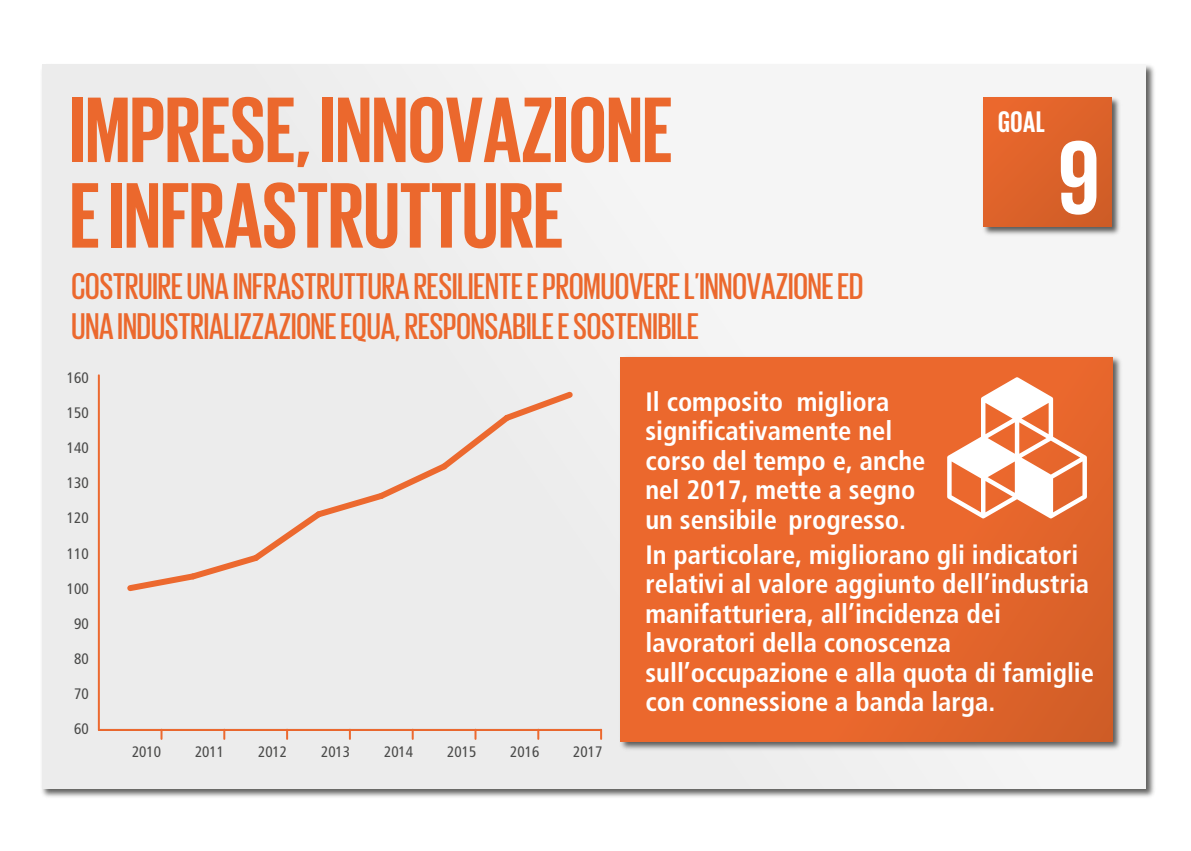
<style>
.page{position:relative;width:1191px;height:851px;background:#fff}
.page>*{position:absolute;margin:0;border:0;box-sizing:border-box;transform-origin:0 0}
.t1{font:700 106.6px "Giorgio Sans";color:#fff}
.t2{font:700 95px/85.6px "Giorgio Sans";color:#eb682d}
.t3{font:500 38px/39.8px "Giorgio Sans";color:#eb682d}
.t4{font:700 30.4px "Giorgio Sans";color:#fff}
.t5{font:700 condensed 26.6px/29.4px "Frutiger";color:#fff}
.t6{font:condensed 15.2px "Frutiger";color:#4a4a49}
</style>
<div class="page">
<img style="left:42px;top:64px;width:1112px;height:733px">
<div style="left:42px;top:65px;width:1103px;height:723px;background:#ededed"></div>
<img style="left:983px;top:97px;width:136px;height:137px">
<div style="left:983px;top:98px;width:128px;height:128px;background:linear-gradient(to right,#e6662c,#d55f28)"></div>
<hr style="left:98px;top:375px;width:2px;height:354px;background:#ec692f">
<hr style="left:99px;top:728px;width:502px;height:2px;background:#ec692f">
<svg style="left:127px;top:391px;width:446px;height:201px"></svg>
<svg style="left:160px;top:730px;width:2px;height:8px"></svg>
<svg style="left:223px;top:730px;width:2px;height:8px"></svg>
<svg style="left:286px;top:730px;width:2px;height:8px"></svg>
<svg style="left:349px;top:730px;width:2px;height:8px"></svg>
<svg style="left:412px;top:730px;width:2px;height:8px"></svg>
<svg style="left:474px;top:730px;width:2px;height:8px"></svg>
<svg style="left:537px;top:730px;width:2px;height:8px"></svg>
<svg style="left:600px;top:729px;width:2px;height:9px"></svg>
<img style="left:620px;top:357px;width:500px;height:393px">
<div style="left:620px;top:357px;width:492px;height:384px;background:linear-gradient(to right,#f06a2e,#de632a)"></div>
<svg style="left:947px;top:377px;width:140px;height:141px;background:#f1a07c"></svg>
<h2 class="t2" style="left:70px;top:84px;width:604px">IMPRESE, INNOVAZIONE<br>E INFRASTRUTTURE</h2>
<h3 class="t3" style="left:71px;top:265px;width:793px">COSTRUIRE UNA INFRASTRUTTURA RESILIENTE E PROMUOVERE L’INNOVAZIONE ED<br>UNA INDUSTRIALIZZAZIONE EQUA, RESPONSABILE E SOSTENIBILE</h3>
<p class="t6" style="left:67px;top:369px;width:23px">160</p>
<p class="t4" style="left:998px;top:106px;width:48px">GOAL</p>
<h1 class="t1" style="left:1058px;top:124px;width:42px">9</h1>
<p class="t6" style="left:67px;top:404px;width:23px">150</p>
<p class="t6" style="left:67px;top:439px;width:23px">140</p>
<p class="t6" style="left:67px;top:474px;width:23px">130</p>
<p class="t6" style="left:67px;top:509px;width:23px">120</p>
<p class="t6" style="left:67px;top:544px;width:23px">110</p>
<p class="t6" style="left:67px;top:579px;width:23px">100</p>
<p class="t6" style="left:74px;top:614px;width:16px">90</p>
<p class="t6" style="left:74px;top:649px;width:16px">80</p>
<p class="t6" style="left:74px;top:684px;width:16px">70</p>
<p class="t6" style="left:74px;top:719px;width:16px">60</p>
<p class="t6" style="left:132px;top:742px;width:31px">2010</p>
<p class="t6" style="left:195px;top:742px;width:31px">2011</p>
<p class="t6" style="left:258px;top:742px;width:31px">2012</p>
<p class="t6" style="left:321px;top:742px;width:31px">2013</p>
<p class="t6" style="left:384px;top:742px;width:31px">2014</p>
<p class="t6" style="left:447px;top:742px;width:31px">2015</p>
<p class="t6" style="left:510px;top:742px;width:31px">2016</p>
<p class="t6" style="left:573px;top:742px;width:31px">2017</p>
<p class="t5" style="left:645px;top:386px;width:281px">Il composito migliora significativamente nel corso del tempo e, anche nel 2017, mette a segno un sensibile progresso.</p>
<p class="t5" style="left:645px;top:539px;width:450px">In particolare, migliorano gli indicatori relativi al valore aggiunto dell’industria manifatturiera, all’incidenza dei lavoratori della conoscenza sull’occupazione e alla quota di famiglie con connessione a banda larga.</p>
</div>
